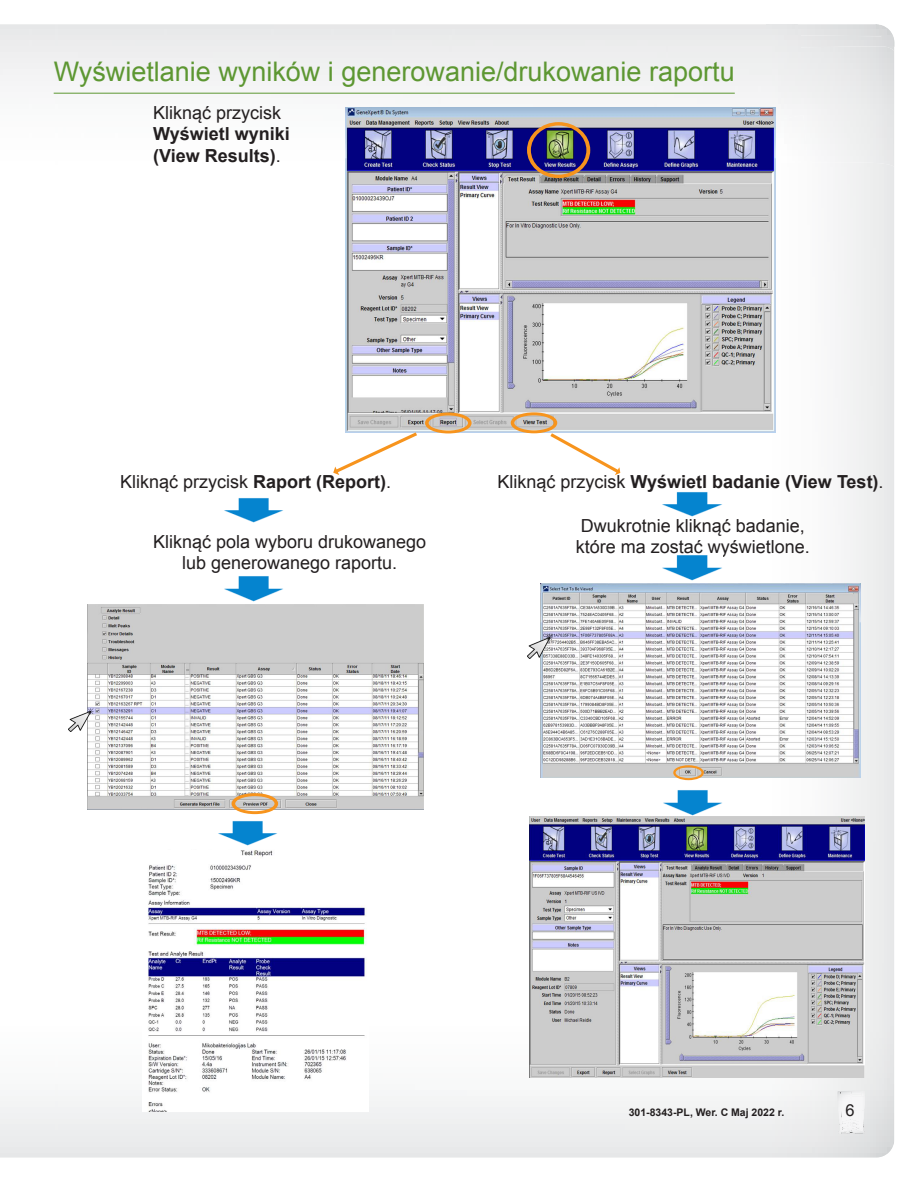
<style>
.page{position:relative;width:918px;height:1188px;background:#fff}
.page>*{position:absolute;margin:0;border:0;box-sizing:border-box;transform-origin:0 0}
.t1{font:27px "Arial";color:#5d9732}
.t2{font:18px/21.6px "Arial";color:#231f20}
.t3{font:700 18px/21.6px "Arial";color:#231f20}
.t4{font:16.5px "Arial";color:#231f20}
.t5{font:700 10.5px "Arial";color:#231f20}
.s1{font-weight:400}
.s2{font-weight:700}
</style>
<div class="page">
<hr style="left:54px;top:93px;width:681px;height:1px;background:#5d9732">
<img style="left:346px;top:107px;width:429px;height:326px">
<svg style="left:333px;top:428px;width:85px;height:47px"></svg>
<img style="left:147px;top:850px;width:220px;height:262px">
<img style="left:218px;top:821px;width:59px;height:25px">
<div style="left:527px;top:122px;width:63px;height:56px;border:4px solid #f7941d;border-radius:50%"></div>
<div style="left:511px;top:412px;width:46px;height:21px;border:3px solid #f7941d;border-radius:50%"></div>
<img style="left:541px;top:583px;width:319px;height:195px">
<img style="left:662px;top:492px;width:60px;height:25px">
<img style="left:527px;top:635px;width:26px;height:23px">
<div style="left:425px;top:412px;width:46px;height:22px;border:3px solid #f7941d;border-radius:50%"></div>
<img style="left:88px;top:604px;width:335px;height:205px">
<img style="left:68px;top:708px;width:26px;height:24px">
<img style="left:530px;top:816px;width:334px;height:262px">
<img style="left:663px;top:790px;width:59px;height:25px">
<img style="left:662px;top:555px;width:60px;height:26px">
<img style="left:224px;top:576px;width:59px;height:26px">
<img style="left:224px;top:498px;width:59px;height:25px">
<svg style="left:549px;top:431px;width:71px;height:44px"></svg>
<div style="left:232px;top:793px;width:46px;height:21px;border:3px solid #f7941d;border-radius:50%"></div>
<div style="left:673px;top:765px;width:31px;height:15px;border:2px solid #f7941d;border-radius:50%"></div>
<img style="left:837px;top:1111px;width:1px;height:23px">
<img style="left:837px;top:1091px;width:1px;height:20px">
<img style="left:838px;top:1091px;width:27px;height:43px">
<svg style="left:841px;top:1091px;width:10px;height:5px"></svg>
<img style="left:851px;top:1091px;width:14px;height:5px">
<h1 class="t1" style="left:54px;top:54px;width:682px">Wyświetlanie wyników i generowanie/drukowanie raportu</h1>
<p class="t2" style="left:153px;top:102px;width:130px">Kliknąć przycisk</p>
<p class="t3" style="left:153px;top:124px;width:138px">Wyświetl wyniki (View Results)<span class="s1">.</span></p>
<p class="t2" style="left:120px;top:471px;width:273px">Kliknąć przycisk <span class="s2">Raport (Report)</span>.</p>
<p class="t2" style="left:153px;top:531px;width:275px;text-align:center">Kliknąć pola wyboru drukowanego lub generowanego raportu.</p>
<p class="t3" style="left:498px;top:472px;width:388px"><span class="s1">Kliknąć przycisk</span> Wyświetl badanie (View Test)<span class="s1">.</span></p>
<p class="t2" style="left:576px;top:515px;width:236px">Dwukrotnie kliknąć badanie, które ma zostać wyświetlone.</p>
<p class="t5" style="left:629px;top:1105px;width:157px">301-8343-PL, Wer. C Maj 2022 r.</p>
<p class="t4" style="left:846px;top:1104px;width:11px">6</p>
</div>
